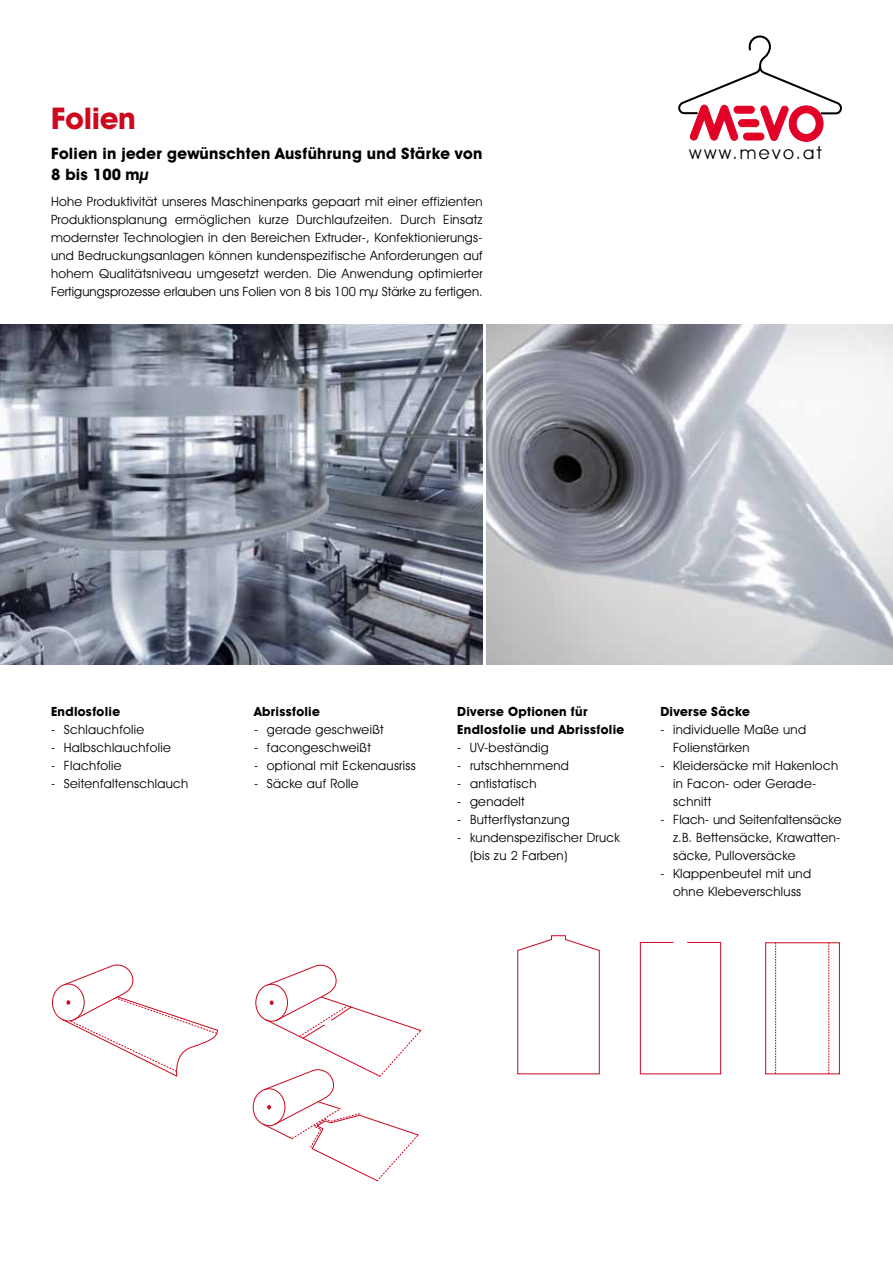
<style>
.page{position:relative;width:893px;height:1263px;background:#fff}
.page>*{position:absolute;margin:0;border:0;box-sizing:border-box;transform-origin:0 0}
.t1{font:30px "Avant Guard Bold SWFTE";letter-spacing:-.005em;color:#cd071e}
.t2{font:18px "Avant Garde Bk BT Book";letter-spacing:.13em;color:#000}
.t3{font:15.75px/21px "Avant Guard Bold SWFTE";letter-spacing:.02em;color:#000}
.t4{font:12.75px/18px "Avant Garde Bk BT Book";letter-spacing:.025em;color:#000}
.t5{font:12.75px/18px "Avant Guard Bold SWFTE";letter-spacing:.025em;color:#000}
</style>
<div class="page">
<svg style="left:678px;top:35px;width:164px;height:106px"></svg>
<img style="left:0;top:324px;width:483px;height:341px">
<img style="left:487px;top:324px;width:406px;height:341px">
<svg style="left:52px;top:964px;width:166px;height:113px"></svg>
<svg style="left:517px;top:935px;width:323px;height:139px"></svg>
<svg style="left:253px;top:964px;width:169px;height:218px"></svg>
<h1 class="t1" style="left:51px;top:100px;width:86px">Folien</h1>
<p class="t3" style="left:51px;top:142px;width:433px">Folien in jeder gewünschten Ausführung und Stärke von<br>8 bis 100 mµ</p>
<p class="t4" style="left:51px;top:193px;width:433px;text-align:justify">Hohe Produktivität unseres Maschinenparks gepaart mit einer effizienten Produktionsplanung ermöglichen kurze Durchlaufzeiten. Durch Einsatz modernster Technologien in den Bereichen Extruder-, Konfektionierungs&shy;und Bedruckungsanlagen können kundenspezifische Anforderungen auf hohem Qualitätsniveau umgesetzt werden. Die Anwendung optimierter Fertigungsprozesse erlauben uns Folien von 8 bis 100 mµ Stärke zu fertigen.</p>
<h2 class="t2" style="left:689px;top:141px;width:134px">www.mevo.at</h2>
<p class="t5" style="left:51px;top:702px;width:71px">Endlosfolie</p>
<p class="t4" style="left:51px;top:720px;width:95px">- Schlauchfolie</p>
<p class="t4" style="left:51px;top:738px;width:121px">- Halbschlauchfolie</p>
<p class="t4" style="left:51px;top:756px;width:72px">- Flachfolie</p>
<p class="t4" style="left:51px;top:774px;width:139px">- Seitenfaltenschlauch</p>
<p class="t5" style="left:254px;top:702px;width:67px">Abrissfolie</p>
<p class="t4" style="left:254px;top:720px;width:131px">- gerade geschweißt</p>
<p class="t4" style="left:254px;top:738px;width:118px">- facongeschweißt</p>
<p class="t4" style="left:254px;top:756px;width:163px">- optional mit Eckenausriss</p>
<p class="t4" style="left:254px;top:774px;width:106px">- Säcke auf Rolle</p>
<p class="t5" style="left:457px;top:702px;width:169px">Diverse Optionen für<br>Endlosfolie und Abrissfolie</p>
<p class="t4" style="left:457px;top:738px;width:93px">- UV-beständig</p>
<p class="t4" style="left:457px;top:756px;width:113px">- rutschhemmend</p>
<p class="t4" style="left:457px;top:774px;width:81px">- antistatisch</p>
<p class="t4" style="left:457px;top:792px;width:69px">- genadelt</p>
<p class="t4" style="left:457px;top:810px;width:114px">- Butterflystanzung</p>
<p class="t4" style="left:470px;top:828px;width:151px;text-indent:-13px">- kundenspezifischer Druck (bis zu 2 Farben)</p>
<p class="t5" style="left:660px;top:702px;width:91px">Diverse Säcke</p>
<p class="t4" style="left:673px;top:720px;width:134px;text-indent:-13px">- individuelle Maße und<br>Folienstärken</p>
<p class="t4" style="left:673px;top:756px;width:167px;text-indent:-13px">- Kleidersäcke mit Hakenloch in Facon- oder Gerade&shy;schnitt</p>
<p class="t4" style="left:673px;top:810px;width:170px;text-align:justify;text-indent:-13px">- Flach- und Seitenfaltensäcke z.B. Bettensäcke, Krawatten&shy;säcke, Pulloversäcke</p>
<p class="t4" style="left:660px;top:864px;width:152px;text-align:center">- Klappenbeutel mit und ohne Klebeverschluss</p>
</div>
